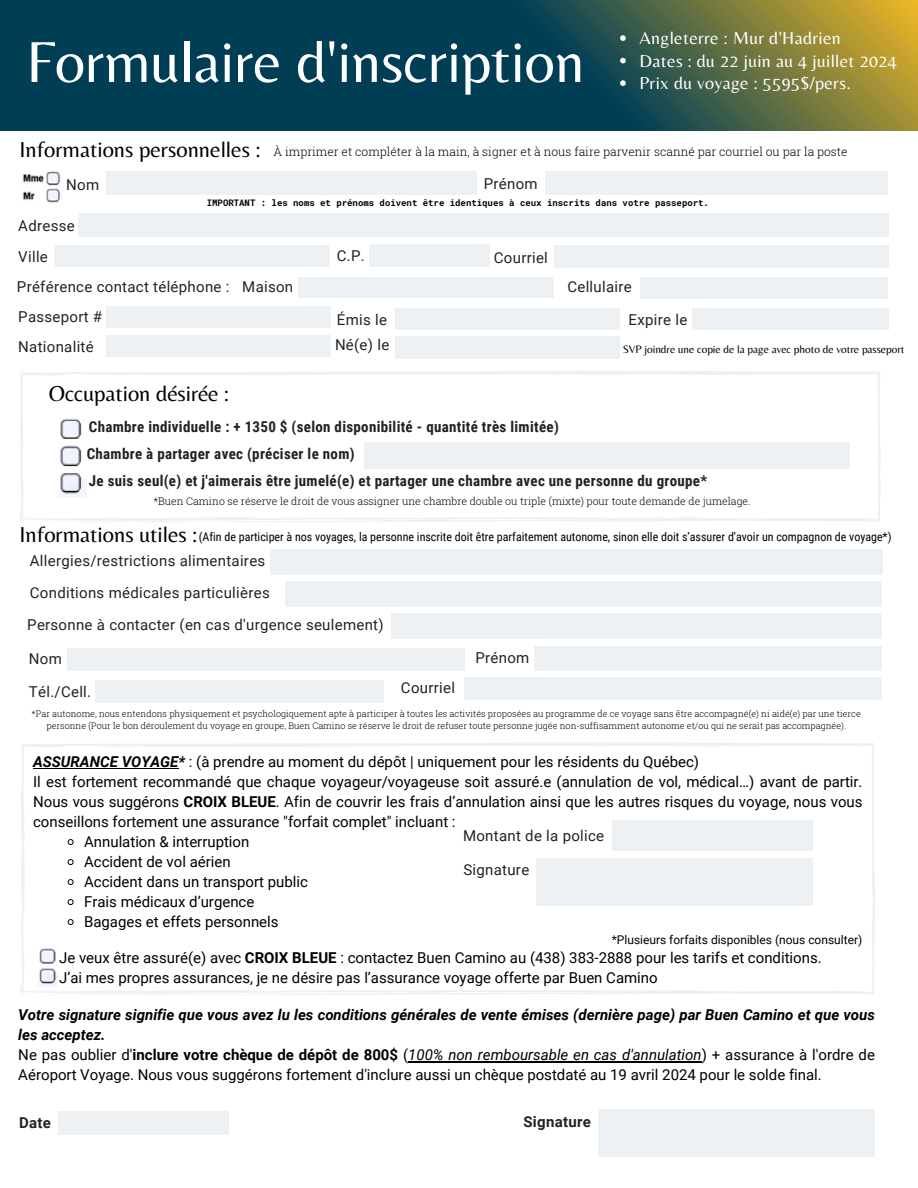
<style>
.page{position:relative;width:918px;height:1188px;background:#fff}
.page>*{position:absolute;margin:0;border:0;box-sizing:border-box;transform-origin:0 0}
.t1{font:60px "Belleza";color:#fff}
.t2{font:22.5px "Belleza";color:#000}
.t3{font:18px "Belleza";letter-spacing:.02em;color:#fff}
.t4{font:15px/20px "Roboto";color:#000;text-align:justify}
.t5{font:15px "Roboto";letter-spacing:.02em;color:#222}
.t6{font:700 15px "Roboto Condensed";letter-spacing:.02em;color:#222}
.t7{font:italic 700 15px/20.2px "Roboto";color:#000}
.t8{font:700 15px "Roboto";letter-spacing:.02em;color:#222}
.t9{font:12px "Roboto Condensed";color:#000}
.t10{font:300 12px "Roboto Slab";color:#000}
.t11{font:12px "Roboto";color:#000}
.t12{font:11.25px "Belleza";color:#000}
.t13{font:300 10.5px "Roboto Slab";color:#000}
.t14{font:300 9px/12px "Roboto Slab";color:#000;text-align:center}
.t15{font:700 9px "Roboto Mono";color:#000}
.s1{font-weight:700;font-style:italic}
.s2{font-weight:700}
.s3{font-style:italic}
</style>
<div class="page">
<div style="left:106px;top:171px;width:371px;height:24px;background:#edf1f4"></div>
<div style="left:545px;top:171px;width:343px;height:24px;background:#edf1f4"></div>
<img style="left:22px;top:171px;width:39px;height:32px">
<div style="left:79px;top:213px;width:810px;height:23px;background:#edf1f4"></div>
<div style="left:55px;top:245px;width:275px;height:21px;background:#edf1f4"></div>
<div style="left:554px;top:245px;width:335px;height:22px;background:#edf1f4"></div>
<div style="left:369px;top:244px;width:120px;height:23px;background:#edf1f4"></div>
<div style="left:106px;top:306px;width:224px;height:22px;background:#edf1f4"></div>
<div style="left:395px;top:308px;width:224px;height:21px;background:#edf1f4"></div>
<div style="left:692px;top:308px;width:197px;height:21px;background:#edf1f4"></div>
<div style="left:106px;top:336px;width:224px;height:21px;background:#edf1f4"></div>
<div style="left:395px;top:336px;width:224px;height:23px;background:#edf1f4"></div>
<div style="left:299px;top:277px;width:255px;height:21px;background:#edf1f4"></div>
<div style="left:640px;top:277px;width:248px;height:22px;background:#edf1f4"></div>
<div style="left:58px;top:1112px;width:171px;height:23px;background:#edf1f4"></div>
<div style="left:598px;top:1109px;width:277px;height:48px;background:#edf1f4"></div>
<div style="left:392px;top:613px;width:490px;height:26px;background:#edf1f4"></div>
<div style="left:67px;top:648px;width:398px;height:23px;background:#edf1f4"></div>
<div style="left:534px;top:646px;width:348px;height:25px;background:#edf1f4"></div>
<div style="left:270px;top:549px;width:613px;height:26px;background:#edf1f4"></div>
<div style="left:286px;top:581px;width:596px;height:26px;background:#edf1f4"></div>
<div style="left:465px;top:677px;width:417px;height:23px;background:#edf1f4"></div>
<div style="left:95px;top:680px;width:289px;height:23px;background:#edf1f4"></div>
<hr style="left:408px;top:1061px;width:294px;height:1px;background:#000">
<svg style="left:0;top:0;width:918px;height:131px;fill:#003e56"></svg>
<svg style="left:620px;top:35px;width:6px;height:6px"></svg>
<svg style="left:620px;top:58px;width:6px;height:5px"></svg>
<svg style="left:620px;top:80px;width:6px;height:6px"></svg>
<svg style="left:20px;top:743px;width:855px;height:252px"></svg>
<svg style="left:19px;top:371px;width:862px;height:151px"></svg>
<p class="t1" style="left:26px;top:26px;width:560px">Formulaire d'inscription</p>
<p class="t3" style="left:639px;top:28px;width:203px">Angleterre : Mur d'Hadrien</p>
<p class="t3" style="left:639px;top:50px;width:259px">Dates : du 22 juin au 4 juillet 2024</p>
<p class="t3" style="left:639px;top:73px;width:213px">Prix du voyage : 5595$/pers.</p>
<p class="t2" style="left:19px;top:136px;width:243px">Informations personnelles :</p>
<p class="t5" style="left:66px;top:176px;width:34px">Nom</p>
<p class="t5" style="left:484px;top:175px;width:55px">Prénom</p>
<p class="t15" style="left:207px;top:197px;width:504px">IMPORTANT : les noms et prénoms doivent être identiques à ceux inscrits dans votre passeport.</p>
<p class="t5" style="left:18px;top:217px;width:58px">Adresse</p>
<p class="t5" style="left:18px;top:248px;width:31px">Ville</p>
<p class="t5" style="left:337px;top:247px;width:30px">C.P.</p>
<p class="t5" style="left:494px;top:249px;width:56px">Courriel</p>
<p class="t10" style="left:274px;top:144px;width:576px">À imprimer et compléter à la main, à signer et à nous faire parvenir scanné par courriel ou par la poste</p>
<p class="t5" style="left:17px;top:278px;width:214px">Préférence contact téléphone :</p>
<p class="t5" style="left:242px;top:278px;width:52px">Maison</p>
<p class="t5" style="left:567px;top:278px;width:66px">Cellulaire</p>
<p class="t5" style="left:18px;top:308px;width:85px">Passeport #</p>
<p class="t5" style="left:337px;top:311px;width:52px">Émis le</p>
<p class="t5" style="left:629px;top:311px;width:60px">Expire le</p>
<p class="t5" style="left:18px;top:338px;width:77px">Nationalité</p>
<p class="t5" style="left:335px;top:336px;width:56px">Né(e) le</p>
<p class="t12" style="left:623px;top:342px;width:283px">SVP joindre une copie de la page avec photo de votre passeport</p>
<p class="t2" style="left:49px;top:380px;width:182px">Occupation désirée :</p>
<p class="t6" style="left:89px;top:418px;width:471px">Chambre individuelle : + 1350 $ (selon disponibilité - quantité très limitée)</p>
<p class="t6" style="left:87px;top:445px;width:269px">Chambre à partager avec (préciser le nom)</p>
<p class="t6" style="left:89px;top:472px;width:620px">Je suis seul(e) et j'aimerais être jumelé(e) et partager une chambre avec une personne du groupe*</p>
<p class="t13" style="left:153px;top:494px;width:599px">*Buen Camino se réserve le droit de vous assigner une chambre double ou triple (mixte) pour toute demande de jumelage.</p>
<p class="t2" style="left:20px;top:521px;width:179px">Informations utiles :</p>
<p class="t9" style="left:199px;top:530px;width:694px">(Afin de participer à nos voyages, la personne inscrite doit être parfaitement autonome, sinon elle doit s’assurer d'avoir un compagnon de voyage*)</p>
<p class="t5" style="left:30px;top:552px;width:237px">Allergies/restrictions alimentaires</p>
<p class="t5" style="left:30px;top:584px;width:241px">Conditions médicales particulières</p>
<p class="t5" style="left:27px;top:616px;width:358px">Personne à contacter (en cas d'urgence seulement)</p>
<p class="t5" style="left:29px;top:650px;width:34px">Nom</p>
<p class="t5" style="left:476px;top:649px;width:55px">Prénom</p>
<p class="t5" style="left:29px;top:683px;width:64px">Tél./Cell.</p>
<p class="t5" style="left:401px;top:679px;width:56px">Courriel</p>
<p class="t14" style="left:32px;top:708px;width:831px">*Par autonome, nous entendons physiquement et psychologiquement apte à participer à toutes les activités proposées au programme de ce voyage sans être accompagné(e) ni aidé(e) par une tierce personne (Pour le bon déroulement du voyage en groupe, Buen Camino se réserve le droit de refuser toute personne jugée non-suffisamment autonome et/ou qui ne serait pas accompagnée).</p>
<p class="t4" style="left:33px;top:751px;width:667px"><span class="s1">ASSURANCE VOYAGE*</span> : (à prendre au moment du dépôt | uniquement pour les résidents du Québec)</p>
<p class="t4" style="left:33px;top:771px;width:831px">Il est fortement recommandé que chaque voyageur/voyageuse soit assuré.e (annulation de vol, médical…) avant de partir.<br>Nous vous suggérons <span class="s2">CROIX BLEUE</span>. Afin de couvrir les frais d’annulation ainsi que les autres risques du voyage, nous vous conseillons fortement une assurance "forfait complet" incluant :</p>
<p class="t5" style="left:463px;top:827px;width:143px">Montant de la police</p>
<p class="t5" style="left:463px;top:862px;width:67px">Signature</p>
<p class="t4" style="left:84px;top:831px;width:167px">Annulation &amp; interruption</p>
<p class="t4" style="left:84px;top:851px;width:148px">Accident de vol aérien</p>
<p class="t4" style="left:84px;top:871px;width:225px">Accident dans un transport public</p>
<p class="t4" style="left:84px;top:891px;width:172px">Frais médicaux d’urgence</p>
<p class="t4" style="left:84px;top:911px;width:196px">Bagages et effets personnels</p>
<p class="t11" style="left:612px;top:932px;width:252px">*Plusieurs forfaits disponibles (nous consulter)</p>
<p class="t4" style="left:59px;top:947px;width:764px">Je veux être assuré(e) avec <span class="s2">CROIX BLEUE</span> : contactez Buen Camino au (438) 383-2888 pour les tarifs et conditions.</p>
<p class="t4" style="left:59px;top:967px;width:600px">J’ai mes propres assurances, je ne désire pas l’assurance voyage offerte par Buen Camino</p>
<p class="t7" style="left:18px;top:1004px;width:858px">Votre signature signifie que vous avez lu les conditions générales de vente émises (dernière page) par Buen Camino et que vous les acceptez.</p>
<p class="t4" style="left:18px;top:1045px;width:858px">Ne pas oublier d'<span class="s2">inclure votre chèque de dépôt de 800$</span> (<span class="s3">100% non remboursable en cas d'annulation</span>) + assurance à l'ordre de<br>Aéroport Voyage. Nous vous suggérons fortement d'inclure aussi un chèque postdaté au 19 avril 2024 pour le solde final.</p>
<p class="t8" style="left:19px;top:1114px;width:33px">Date</p>
<p class="t8" style="left:523px;top:1113px;width:69px">Signature</p>
</div>
